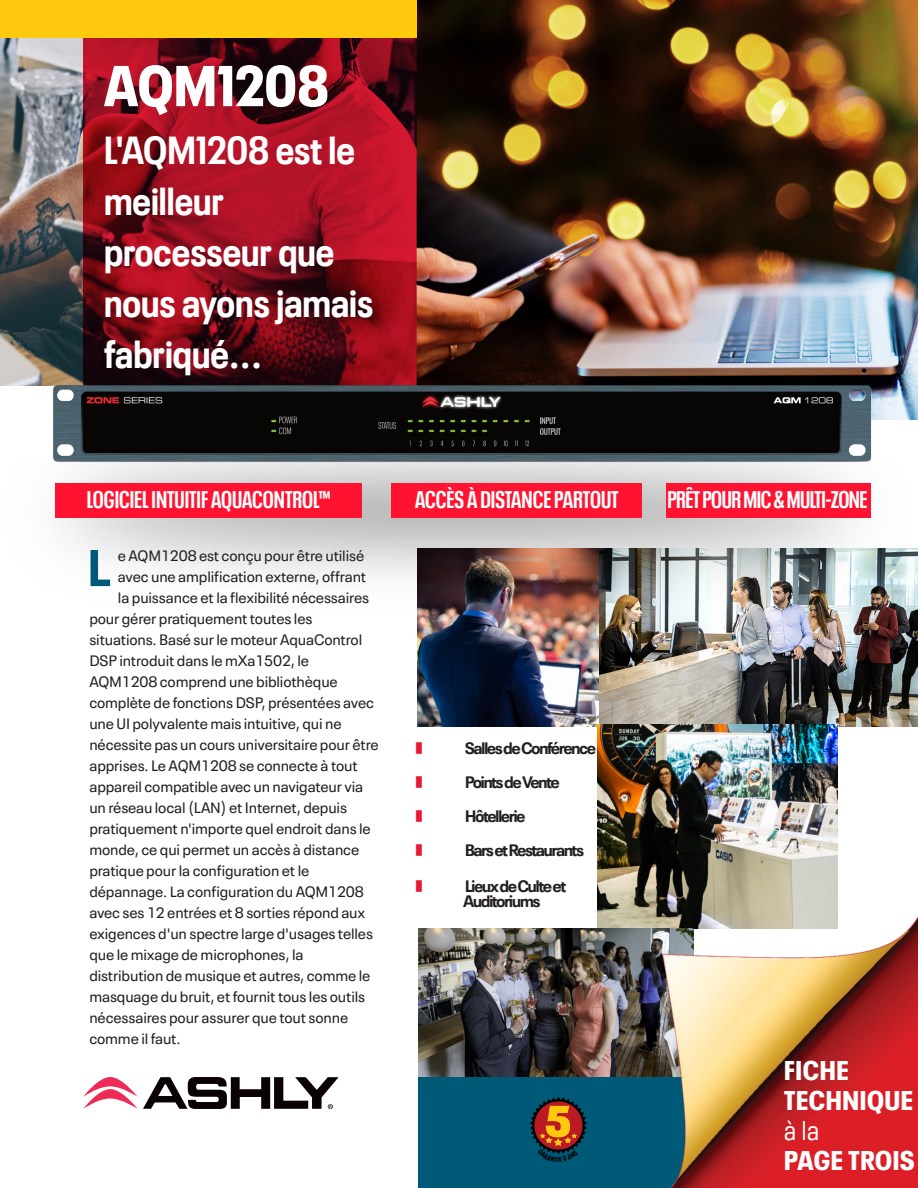
<style>
.page{position:relative;width:918px;height:1188px;background:#fff}
.page>*{position:absolute;margin:0;border:0;box-sizing:border-box;transform-origin:0 0}
.t1{font:900 condensed 57px "Neue Plak";letter-spacing:.01em;color:#fff}
.t2{font:700 51.15px "Neue Plak Text";color:#005977}
.t3{font:700 condensed 39px/51px "Neue Plak";color:#fff}
.t4{font:900 condensed 27px/30px "Neue Plak";letter-spacing:.025em;color:#fff}
.t5{font:condensed 27px "Neue Plak";color:#fff}
.t6{font:700 condensed 24px "Neue Plak";color:#fff}
.t7{font:700 condensed 24px "Neue Plak";letter-spacing:-.02em;color:#fff}
.t8{font:700 16.5px/15px "Neue Plak Text";letter-spacing:-.1em;color:#231f20}
.t9{font:16.5px "MS UI Gothic";color:#e71933}
.t10{font:15px "Neue Plak Text";letter-spacing:-.01em;color:#231f20}
</style>
<div class="page">
<img style="left:418px;top:634px;width:500px;height:92px">
<svg style="left:83px;top:1077px;width:256px;height:32px"></svg>
<img style="left:0;top:38px;width:83px;height:348px">
<img style="left:417px;top:0;width:501px;height:419px">
<div style="left:418px;top:1068px;width:484px;height:120px;background:#005977"></div>
<img style="left:598px;top:725px;width:239px;height:204px">
<img style="left:418px;top:929px;width:244px;height:148px">
<img style="left:662px;top:914px;width:256px;height:274px">
<img style="left:83px;top:38px;width:334px;height:346px">
<div style="left:0;top:0;width:417px;height:38px;background:#ffc90d"></div>
<img style="left:52px;top:384px;width:820px;height:77px">
<img style="left:55px;top:461px;width:863px;height:173px">
<div style="left:56px;top:483px;width:306px;height:34px;background:#ff1330"></div>
<div style="left:666px;top:483px;width:204px;height:34px;background:#ff1330"></div>
<div style="left:392px;top:483px;width:250px;height:34px;background:#ff1330"></div>
<svg style="left:530px;top:1097px;width:57px;height:57px"></svg>
<h1 class="t1" style="left:104px;top:62px;width:226px">AQM1208</h1>
<h3 class="t3" style="left:104px;top:128px;width:271px">L'AQM1208 est le meilleur processeur que nous ayons jamais fabriqué...</h3>
<h3 class="t6" style="left:87px;top:489px;width:245px">LOGICIEL INTUITIF AQUACONTROL™</h3>
<h3 class="t6" style="left:415px;top:489px;width:205px">ACCÈS À DISTANCE PARTOUT</h3>
<h3 class="t7" style="left:667px;top:489px;width:202px">PRÊT POUR MIC &amp; MULTI-ZONE</h3>
<h2 class="t2" style="left:86px;top:547px;width:26px">L</h2>
<p class="t10" style="left:118px;top:549px;width:248px">e AQM1208 est conçu pour être utilisé</p>
<p class="t10" style="left:118px;top:570px;width:250px">avec une amplification externe, offrant</p>
<p class="t10" style="left:118px;top:591px;width:253px">la puissance et la flexibilité nécessaires</p>
<p class="t10" style="left:89px;top:612px;width:225px">pour gérer pratiquement toutes les</p>
<p class="t10" style="left:89px;top:633px;width:274px">situations. Basé sur le moteur AquaControl</p>
<p class="t10" style="left:89px;top:654px;width:221px">DSP introduit dans le mXa1502, le</p>
<p class="t10" style="left:89px;top:675px;width:250px">AQM1208 comprend une bibliothèque</p>
<p class="t10" style="left:89px;top:696px;width:286px">complète de fonctions DSP, présentées avec</p>
<p class="t10" style="left:89px;top:717px;width:254px">une UI polyvalente mais intuitive, qui ne</p>
<p class="t10" style="left:89px;top:738px;width:291px">nécessite pas un cours universitaire pour être</p>
<p class="t10" style="left:89px;top:759px;width:270px">apprises. Le AQM1208 se connecte à tout</p>
<p class="t10" style="left:89px;top:780px;width:275px">appareil compatible avec un navigateur via</p>
<p class="t10" style="left:89px;top:801px;width:259px">un réseau local (LAN) et Internet, depuis</p>
<p class="t10" style="left:89px;top:822px;width:283px">pratiquement n'importe quel endroit dans le</p>
<p class="t10" style="left:89px;top:843px;width:271px">monde, ce qui permet un accès à distance</p>
<p class="t10" style="left:89px;top:864px;width:221px">pratique pour la configuration et le</p>
<p class="t10" style="left:89px;top:885px;width:276px">dépannage. La configuration du AQM1208</p>
<p class="t10" style="left:89px;top:906px;width:277px">avec ses 12 entrées et 8 sorties répond aux</p>
<p class="t10" style="left:89px;top:927px;width:285px">exigences d'un spectre large d'usages telles</p>
<p class="t10" style="left:89px;top:948px;width:216px">que le mixage de microphones, la</p>
<p class="t10" style="left:89px;top:969px;width:283px">distribution de musique et autres, comme le</p>
<p class="t10" style="left:89px;top:990px;width:277px">masquage du bruit, et fournit tous les outils</p>
<p class="t10" style="left:89px;top:1011px;width:260px">nécessaires pour assurer que tout sonne</p>
<p class="t10" style="left:89px;top:1032px;width:93px">comme il faut.</p>
<p class="t9" style="left:411px;top:740px;width:18px">❚</p>
<p class="t8" style="left:465px;top:742px;width:133px">Salles de Conférence</p>
<p class="t9" style="left:411px;top:774px;width:18px">❚</p>
<p class="t8" style="left:465px;top:776px;width:96px">Points de Vente</p>
<p class="t9" style="left:411px;top:808px;width:18px">❚</p>
<p class="t8" style="left:465px;top:810px;width:62px">Hôtellerie</p>
<p class="t9" style="left:411px;top:841px;width:18px">❚</p>
<p class="t8" style="left:465px;top:844px;width:121px">Bars et Restaurants</p>
<p class="t9" style="left:411px;top:878px;width:18px">❚</p>
<p class="t8" style="left:463px;top:880px;width:105px">Lieux de Culte et<br>Auditoriums</p>
<h3 class="t4" style="left:784px;top:1057px;width:130px">FICHE<br>TECHNIQUE</h3>
<h3 class="t5" style="left:784px;top:1119px;width:36px">à la</h3>
<h3 class="t4" style="left:784px;top:1147px;width:132px">PAGE TROIS</h3>
</div>
